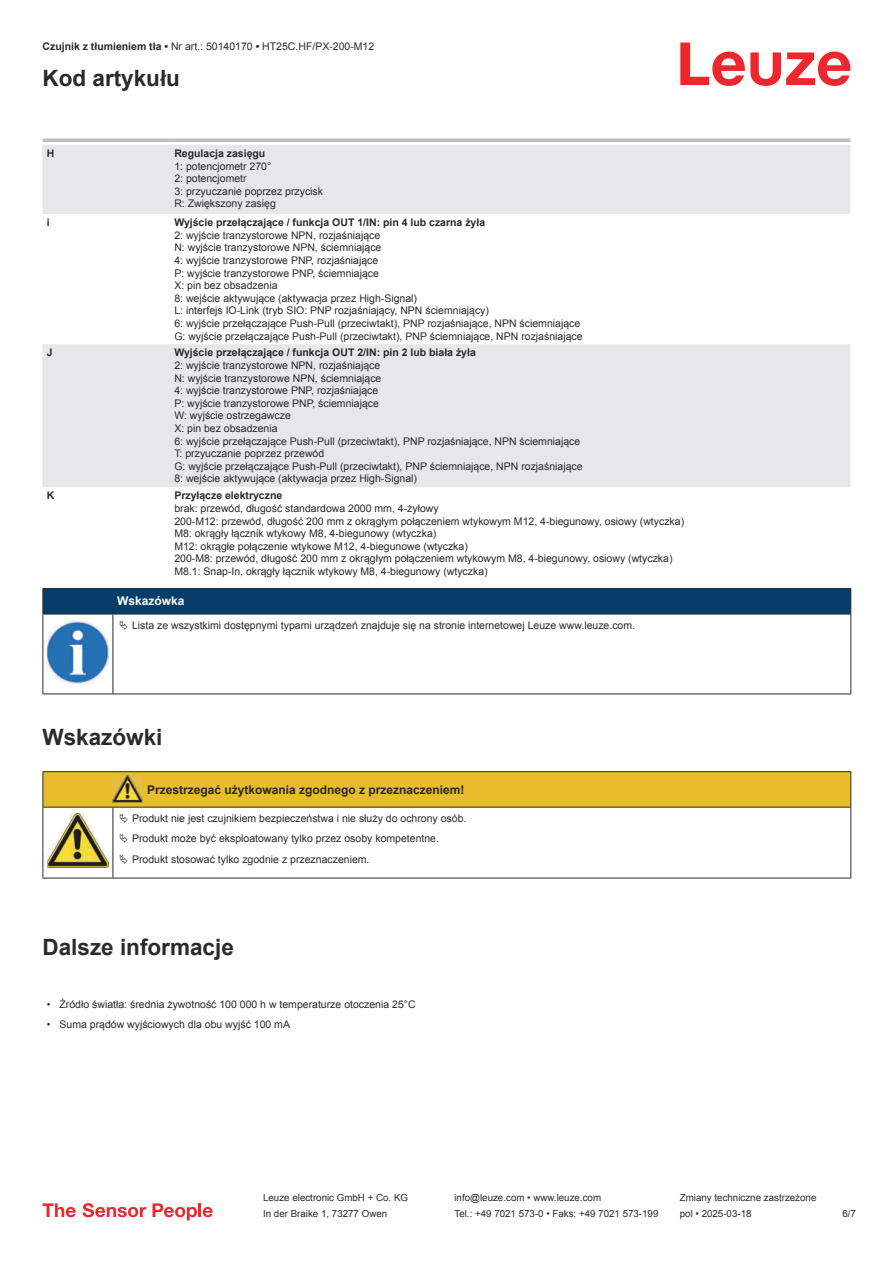
<style>
.page{position:relative;width:893px;height:1263px;background:#fff}
.page>*{position:absolute;margin:0;border:0;box-sizing:border-box;transform-origin:0 0}
.t1{font:700 22.5px "Arial";color:#2b292a}
.t2{font:700 12px "Arial";color:#2b292a}
.t3{font:700 12px "Arial";color:#fff}
.t4{font:10.5px/12.6px "Arial";color:#2b292a}
.t5{font:700 10.5px "Arial";color:#2b292a}
.t6{font:9.75px "Arial";color:#2b292a}
.s1{font-weight:700}
</style>
<div class="page">
<svg style="left:680px;top:43px;width:170px;height:43px"></svg>
<svg style="left:43px;top:145px;width:807px;height:342px;fill:#e6e7e9"></svg>
<hr style="left:43px;top:139px;width:127px;height:3px;background:#bdbfc1">
<hr style="left:170px;top:139px;width:680px;height:3px;background:#bdbfc1">
<svg style="left:43px;top:1203px;width:33px;height:14px"></svg>
<svg style="left:83px;top:1203px;width:63px;height:14px"></svg>
<svg style="left:153px;top:1203px;width:44px;height:17px"></svg>
<hr style="left:198px;top:1203px;width:3px;height:14px;background:#ed272d">
<svg style="left:203px;top:1207px;width:10px;height:10px"></svg>
<svg style="left:44px;top:615px;width:806px;height:79px"></svg>
<hr style="left:43px;top:614px;width:70px;height:1px;background:#2b292a">
<svg style="left:43px;top:588px;width:808px;height:26px;background:#083b65"></svg>
<hr style="left:113px;top:614px;width:738px;height:1px;background:#2b292a">
<hr style="left:43px;top:614px;width:1px;height:75px;background:#2b292a">
<hr style="left:113px;top:614px;width:1px;height:75px;background:#2b292a">
<hr style="left:850px;top:614px;width:1px;height:75px;background:#2b292a">
<hr style="left:43px;top:694px;width:70px;height:1px;background:#2b292a">
<hr style="left:113px;top:694px;width:738px;height:1px;background:#2b292a">
<img style="left:47px;top:620px;width:61px;height:63px">
<div style="left:115px;top:615px;width:734px;height:20px;background:#fff"></div>
<hr style="left:43px;top:771px;width:70px;height:1px;background:#2b292a">
<hr style="left:113px;top:771px;width:30px;height:1px;background:#2b292a">
<hr style="left:143px;top:771px;width:708px;height:1px;background:#2b292a">
<hr style="left:43px;top:878px;width:70px;height:1px;background:#2b292a">
<hr style="left:113px;top:878px;width:30px;height:1px;background:#2b292a">
<hr style="left:143px;top:878px;width:708px;height:1px;background:#2b292a">
<svg style="left:43px;top:772px;width:808px;height:106px"></svg>
<p class="t4" style="left:43px;top:41px;width:333px"><span class="s1">Czujnik z tłumieniem tła •</span> Nr art.: 50140170 <span class="s1">•</span> HT25C.HF/PX-200-M12</p>
<h1 class="t1" style="left:43px;top:63px;width:139px">Kod artykułu</h1>
<p class="t5" style="left:47px;top:146px;width:9px">H</p>
<p class="t5" style="left:174px;top:146px;width:93px">Regulacja zasięgu</p>
<p class="t4" style="left:174px;top:160px;width:150px">1: potencjometr 270°<br>2: potencjometr<br>3: przyuczanie poprzez przycisk<br>R: Zwiększony zasięg</p>
<p class="t5" style="left:47px;top:218px;width:4px">i</p>
<p class="t5" style="left:174px;top:215px;width:312px">Wyjście przełączające / funkcja OUT 1/IN: pin 4 lub czarna żyła</p>
<p class="t4" style="left:174px;top:229px;width:410px">2: wyjście tranzystorowe NPN, rozjaśniające<br>N: wyjście tranzystorowe NPN, ściemniające<br>4: wyjście tranzystorowe PNP, rozjaśniające<br>P: wyjście tranzystorowe PNP, ściemniające<br>X: pin bez obsadzenia<br>8: wejście aktywujące (aktywacja przez High-Signal)<br>L: interfejs IO-Link (tryb SIO: PNP rozjaśniający, NPN ściemniający)<br>6: wyjście przełączające Push-Pull (przeciwtakt), PNP rozjaśniające, NPN ściemniające G: wyjście przełączające Push-Pull (przeciwtakt), PNP ściemniające, NPN rozjaśniające</p>
<p class="t5" style="left:47px;top:345px;width:7px">J</p>
<p class="t5" style="left:174px;top:345px;width:303px">Wyjście przełączające / funkcja OUT 2/IN: pin 2 lub biała żyła</p>
<p class="t4" style="left:174px;top:359px;width:410px">2: wyjście tranzystorowe NPN, rozjaśniające<br>N: wyjście tranzystorowe NPN, ściemniające<br>4: wyjście tranzystorowe PNP, rozjaśniające<br>P: wyjście tranzystorowe PNP, ściemniające<br>W: wyjście ostrzegawcze<br>X: pin bez obsadzenia<br>6: wyjście przełączające Push-Pull (przeciwtakt), PNP rozjaśniające, NPN ściemniające T: przyuczanie poprzez przewód<br>G: wyjście przełączające Push-Pull (przeciwtakt), PNP ściemniające, NPN rozjaśniające 8: wejście aktywujące (aktywacja przez High-Signal)</p>
<p class="t5" style="left:47px;top:492px;width:9px">K</p>
<p class="t5" style="left:174px;top:488px;width:109px">Przyłącze elektryczne</p>
<p class="t4" style="left:174px;top:502px;width:511px">brak: przewód, długość standardowa 2000 mm, 4-żyłowy<br>200-M12: przewód, długość 200 mm z okrągłym połączeniem wtykowym M12, 4-biegunowy, osiowy (wtyczka)<br>M8: okrągły łącznik wtykowy M8, 4-biegunowy (wtyczka)<br>M12: okrągłe połączenie wtykowe M12, 4-biegunowe (wtyczka)<br>200-M8: przewód, długość 200 mm z okrągłym połączeniem wtykowym M8, 4-biegunowy, osiowy (wtyczka)<br>M8.1: Snap-In, okrągły łącznik wtykowy M8, 4-biegunowy (wtyczka)</p>
<p class="t3" style="left:117px;top:593px;width:69px">Wskazówka</p>
<p class="t4" style="left:132px;top:619px;width:505px">Lista ze wszystkimi dostępnymi typami urządzeń znajduje się na stronie internetowej Leuze www.leuze.com.</p>
<h1 class="t1" style="left:43px;top:721px;width:122px">Wskazówki</h1>
<p class="t2" style="left:147px;top:781px;width:319px">Przestrzegać użytkowania zgodnego z przeznaczeniem!</p>
<p class="t4" style="left:132px;top:808px;width:336px;line-height:20.2px">Produkt nie jest czujnikiem bezpieczeństwa i nie służy do ochrony osób.<br>Produkt może być eksploatowany tylko przez osoby kompetentne.<br>Produkt stosować tylko zgodnie z przeznaczeniem.</p>
<h1 class="t1" style="left:43px;top:931px;width:193px">Dalsze informacje</h1>
<p class="t4" style="left:47px;top:997px;width:370px">• Źródło światła: średnia żywotność 100 000 h w temperaturze otoczenia 25°C</p>
<p class="t4" style="left:47px;top:1018px;width:245px">• Suma prądów wyjściowych dla obu wyjść 100 mA</p>
<p class="t6" style="left:263px;top:1191px;width:146px">Leuze electronic GmbH + Co. KG</p>
<p class="t6" style="left:454px;top:1191px;width:148px">info@leuze.com • www.leuze.com</p>
<p class="t6" style="left:680px;top:1191px;width:138px">Zmiany techniczne zastrzeżone</p>
<p class="t6" style="left:263px;top:1210px;width:126px">In der Braike 1, 73277 Owen</p>
<p class="t6" style="left:454px;top:1207px;width:205px">Tel.: +49 7021 573-0 • Faks: +49 7021 573-199</p>
<p class="t6" style="left:680px;top:1207px;width:73px">pol • 2025-03-18</p>
<p class="t6" style="left:842px;top:1210px;width:15px">6 /7</p>
</div>
